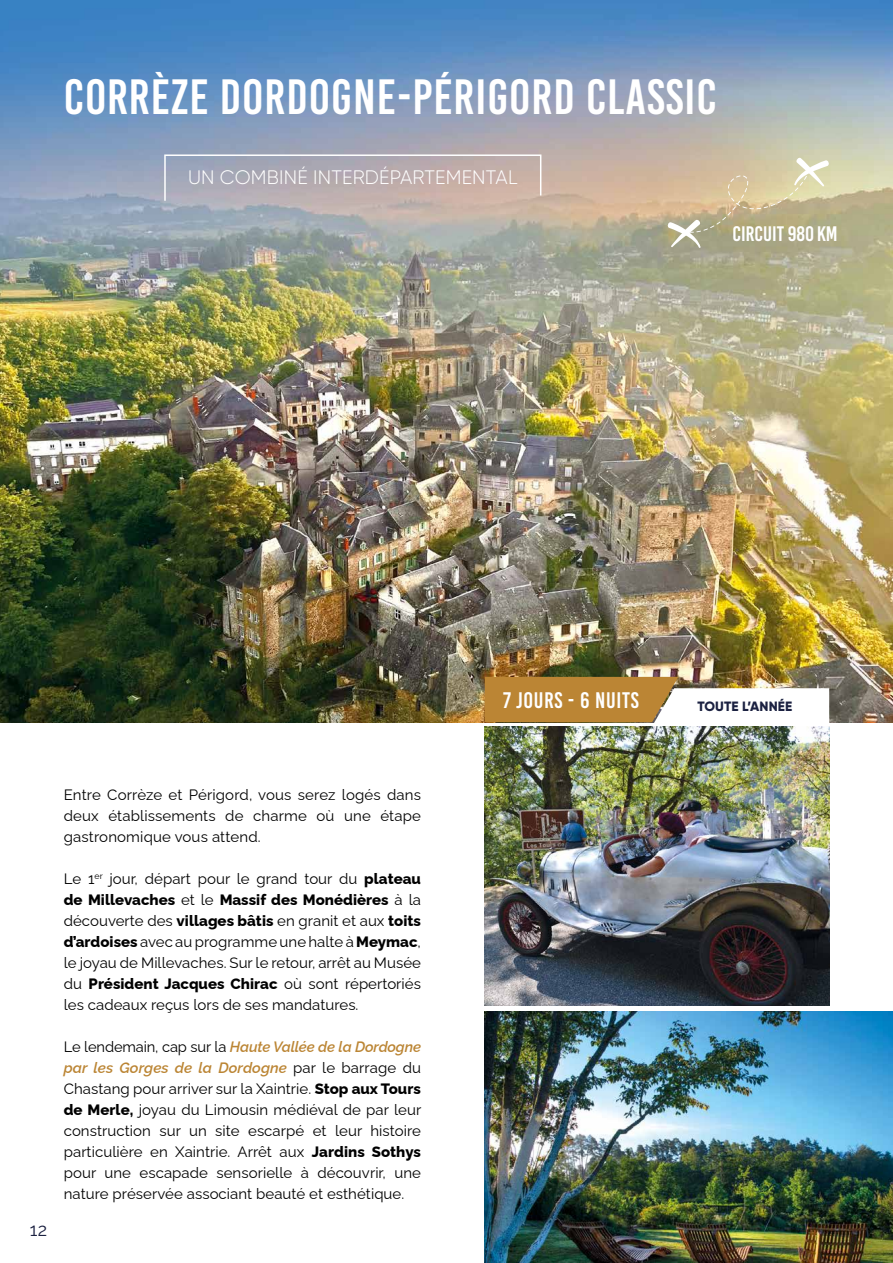
<style>
.page{position:relative;width:893px;height:1263px;background:#fff}
.page>*{position:absolute;margin:0;border:0;box-sizing:border-box;transform-origin:0 0}
.t1{font:49.5px "Bebas Kai";letter-spacing:.02em;color:#fff}
.t2{font:22.5px "Bebas Kai";letter-spacing:.03em;color:#fff}
.t3{font:21px "Bebas Kai";color:#fff}
.t4{font:300 19.5px "Gilroy";letter-spacing:.01em;color:#fff}
.t5{font:18px "Raleway";color:#1b2141}
.t6{font:15px/21px "Raleway";letter-spacing:.005em;color:#000;text-align:justify}
.t7{font:800 13.5px "Gilroy";letter-spacing:.01em;color:#1b2141}
.s1{font-weight:800}
.s2{font-weight:600;font-style:italic;color:#bb8534}
</style>
<div class="page">
<img style="left:0;top:0;width:893px;height:722px">
<svg style="left:163px;top:154px;width:379px;height:48px"></svg>
<svg style="left:666px;top:156px;width:164px;height:92px"></svg>
<svg style="left:485px;top:677px;width:344px;height:46px"></svg>
<img style="left:485px;top:1012px;width:408px;height:251px">
<img style="left:485px;top:727px;width:344px;height:278px">
<h1 class="t1" style="left:64px;top:70px;width:654px">CORRÈZE DORDOGNE-PÉRIGORD CLASSIC</h1>
<h3 class="t4" style="left:188px;top:165px;width:331px">UN COMBINÉ INTERDÉPARTEMENTAL</h3>
<h3 class="t3" style="left:732px;top:223px;width:107px">CIRCUIT 980 KM</h3>
<p class="t5" style="left:30px;top:1215px;width:19px">12</p>
<p class="t6" style="left:64px;top:783px;width:359px">Entre Corrèze et Périgord, vous serez logés dans deux établissements de charme où une étape gastronomique vous attend.</p>
<p class="t6" style="left:64px;top:867px;width:359px">Le 1<sup>er</sup> jour, départ pour le grand tour du <span class="s1">plateau de Millevaches</span> et le <span class="s1">Massif des Monédières</span> à la découverte des <span class="s1">villages bâtis</span> en granit et aux <span class="s1">toits d’ardoises</span> avec au programme une halte à <span class="s1">Meymac</span>, le joyau de Millevaches. Sur le retour, arrêt au Musée du <span class="s1">Président Jacques Chirac</span> où sont répertoriés les cadeaux reçus lors de ses mandatures.</p>
<p class="t6" style="left:64px;top:1035px;width:359px">Le lendemain, cap sur la <span class="s2">Haute Vallée de la Dordogne par les Gorges de la Dordogne</span> par le barrage du Chastang pour arriver sur la Xaintrie. <span class="s1">Stop aux Tours de Merle,</span> joyau du Limousin médiéval de par leur construction sur un site escarpé et leur histoire particulière en Xaintrie. Arrêt aux <span class="s1">Jardins Sothys </span>pour une escapade sensorielle à découvrir, une nature préservée associant beauté et esthétique.</p>
<h2 class="t2" style="left:503px;top:688px;width:137px">7 JOURS - 6 NUITS</h2>
<p class="t7" style="left:698px;top:698px;width:96px">TOUTE L’ANNÉE</p>
</div>
